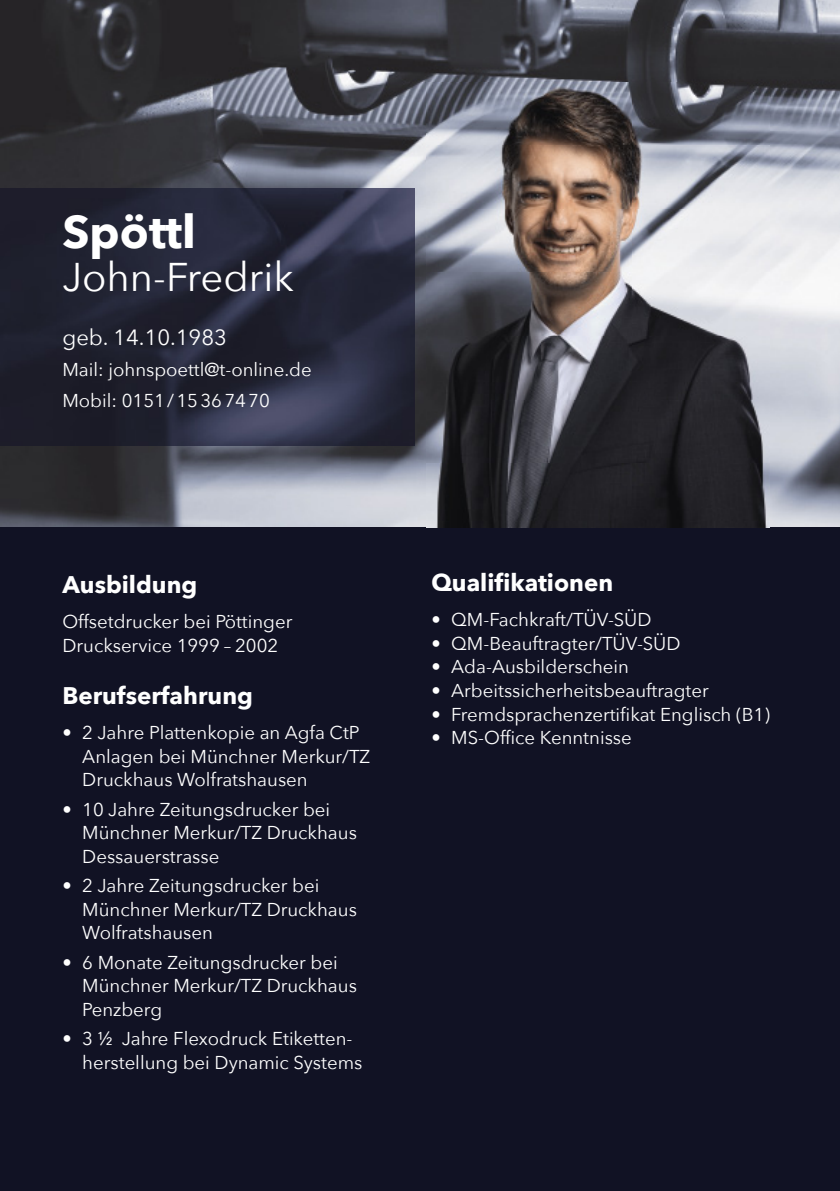
<style>
.page{position:relative;width:840px;height:1191px;background:#fff}
.page>*{position:absolute;margin:0;border:0;box-sizing:border-box;transform-origin:0 0}
.t1{font:700 46px "Avenir Next";color:#fff}
.t2{font:40px "Avenir Next";color:#fff}
.t3{font:700 24px "Avenir Next";color:#fff}
.t4{font:22px "Avenir Next";color:#fff}
.t5{font:18.6px/23.6px "Avenir Next";color:#fff}
</style>
<div class="page">
<img style="left:0;top:0;width:489px;height:197px">
<img style="left:489px;top:0;width:350px;height:131px">
<img style="left:769px;top:131px;width:70px;height:396px">
<img style="left:350px;top:197px;width:76px;height:330px">
<img style="left:0;top:446px;width:350px;height:81px">
<div style="left:0;top:527px;width:839px;height:664px;background:#111224"></div>
<img style="left:426px;top:82px;width:343px;height:445px">
<img style="left:0;top:189px;width:414px;height:257px">
<h1 class="t1" style="left:62px;top:192px;width:135px">Spöttl</h1>
<h2 class="t2" style="left:62px;top:243px;width:233px">John-Fredrik</h2>
<p class="t4" style="left:62px;top:318px;width:166px">geb. 14.10.1983</p>
<p class="t5" style="left:62px;top:356px;width:250px">Mail: johnspoettl@t-online.de</p>
<p class="t5" style="left:62px;top:388px;width:209px">Mobil: 0151 / 15 36 74 70</p>
<p class="t3" style="left:62px;top:564px;width:136px">Ausbildung</p>
<p class="t5" style="left:62px;top:609px;width:231px">Offsetdrucker bei Pöttinger<br>Druckservice 1999 – 2002</p>
<p class="t3" style="left:62px;top:675px;width:192px">Berufserfahrung</p>
<p class="t5" style="left:82px;top:720px;width:289px;text-indent:-20px">• 2 Jahre Plattenkopie an Agfa CtP<br>Anlagen bei Münchner Merkur/TZ<br>Druckhaus Wolfratshausen</p>
<p class="t5" style="left:82px;top:796px;width:276px;text-indent:-20px">• 10 Jahre Zeitungsdrucker bei<br>Münchner Merkur/TZ Druckhaus<br>Dessauerstrasse</p>
<p class="t5" style="left:82px;top:873px;width:276px;text-indent:-20px">• 2 Jahre Zeitungsdrucker bei<br>Münchner Merkur/TZ Druckhaus<br>Wolfratshausen</p>
<p class="t5" style="left:82px;top:949px;width:276px;text-indent:-20px">• 6 Monate Zeitungsdrucker bei<br>Münchner Merkur/TZ Druckhaus<br>Penzberg</p>
<p class="t5" style="left:82px;top:1026px;width:281px;text-indent:-20px">• 3 ½ Jahre Flexodruck Etiketten&shy;herstellung bei Dynamic Systems</p>
<p class="t3" style="left:431px;top:562px;width:183px">Qualifikationen</p>
<p class="t5" style="left:431px;top:607px;width:221px">• QM-Fachkraft/TÜV-SÜD</p>
<p class="t5" style="left:431px;top:630px;width:250px">• QM-Beauftragter/TÜV-SÜD</p>
<p class="t5" style="left:431px;top:654px;width:199px">• Ada-Ausbilderschein</p>
<p class="t5" style="left:431px;top:678px;width:279px">• Arbeitssicherheitsbeauftragter</p>
<p class="t5" style="left:431px;top:701px;width:340px">• Fremdsprachenzertifikat Englisch (B1)</p>
<p class="t5" style="left:431px;top:725px;width:202px">• MS-Office Kenntnisse</p>
</div>
